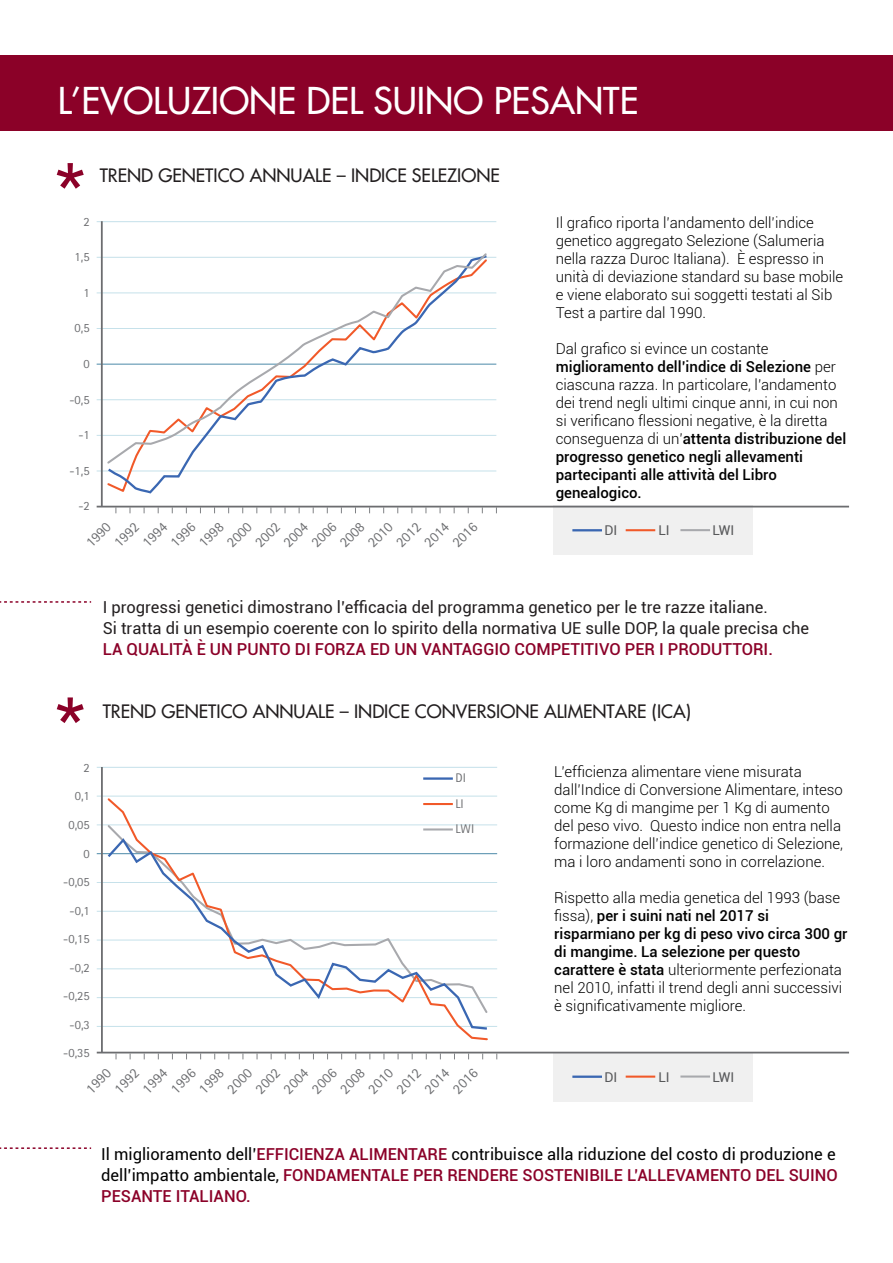
<style>
.page{position:relative;width:893px;height:1263px;background:#fff}
.page>*{position:absolute;margin:0;border:0;box-sizing:border-box;transform-origin:0 0}
.t1{font:72px "Futura";color:#8b0128}
.t2{font:36px "Futura";color:#fff}
.t3{font:18px "Futura";color:#231f20}
.t4{font:16.5px/21px "Roboto";color:#231f20}
.t5{font:500 16.5px/21px "Roboto";color:#8b0128}
.t6{font:300 15px/18px "Roboto";color:#000}
.t7{font:14.4px "Rotis Sans Serif";color:#6c6d70}
.t8{font:13.5px "Roboto";color:#57585a}
.t9{font:12.6px/25.2px "Rotis Sans Serif";color:#6c6d70}
.s1{font-weight:500}
.s2{font-weight:500;color:#8b0128}
.s3{font-weight:400;color:#000}
</style>
<div class="page">
<div style="left:0;top:55px;width:893px;height:76px;background:#8b0128"></div>
<hr style="left:97px;top:470px;width:399px;height:1px;background:#8ac2d4">
<hr style="left:97px;top:435px;width:399px;height:1px;background:#8ac2d4">
<hr style="left:97px;top:399px;width:399px;height:1px;background:#8ac2d4">
<hr style="left:97px;top:364px;width:399px;height:1px;background:#4c89a8">
<hr style="left:97px;top:328px;width:399px;height:1px;background:#8ac2d4">
<hr style="left:97px;top:292px;width:399px;height:1px;background:#8ac2d4">
<hr style="left:97px;top:257px;width:399px;height:1px;background:#8ac2d4">
<hr style="left:97px;top:221px;width:399px;height:1px;background:#8ac2d4">
<hr style="left:101px;top:221px;width:2px;height:286px;background:#6c6d70">
<hr style="left:97px;top:506px;width:752px;height:1px;background:#6c6d70">
<svg style="left:106px;top:465px;width:383px;height:29px"></svg>
<svg style="left:105px;top:253px;width:384px;height:212px"></svg>
<div style="left:553px;top:505px;width:200px;height:50px;background:#f0f0f0"></div>
<hr style="left:572px;top:529px;width:30px;height:2px;background:#3a67b2">
<hr style="left:626px;top:529px;width:29px;height:2px;background:#f15929">
<hr style="left:680px;top:529px;width:30px;height:2px;background:#a8a9ad">
<div style="left:553px;top:1052px;width:200px;height:49px;background:#f0f0f0"></div>
<hr style="left:572px;top:1075px;width:30px;height:3px;background:#3a67b2">
<hr style="left:626px;top:1075px;width:29px;height:3px;background:#f15929">
<hr style="left:680px;top:1075px;width:30px;height:2px;background:#a8a9ad">
<hr style="left:97px;top:1026px;width:400px;height:1px;background:#8ac2d4">
<hr style="left:97px;top:997px;width:400px;height:1px;background:#8ac2d4">
<hr style="left:97px;top:968px;width:400px;height:1px;background:#8ac2d4">
<hr style="left:97px;top:939px;width:400px;height:1px;background:#8ac2d4">
<hr style="left:97px;top:911px;width:400px;height:1px;background:#8ac2d4">
<hr style="left:97px;top:882px;width:400px;height:1px;background:#8ac2d4">
<hr style="left:97px;top:853px;width:400px;height:1px;background:#4c89a8">
<hr style="left:97px;top:824px;width:400px;height:1px;background:#8ac2d4">
<hr style="left:97px;top:796px;width:400px;height:1px;background:#8ac2d4">
<hr style="left:97px;top:767px;width:400px;height:1px;background:#8ac2d4">
<hr style="left:101px;top:767px;width:2px;height:285px;background:#6c6d70">
<hr style="left:97px;top:1052px;width:752px;height:1px;background:#6c6d70">
<svg style="left:106px;top:796px;width:383px;height:245px"></svg>
<svg style="left:105px;top:836px;width:384px;height:195px"></svg>
<hr style="left:423px;top:777px;width:30px;height:3px;background:#3a67b2">
<hr style="left:423px;top:803px;width:30px;height:2px;background:#f15929">
<hr style="left:423px;top:828px;width:30px;height:2px;background:#a8a9ad">
<svg style="left:0;top:601px;width:91px;height:2px"></svg>
<svg style="left:0;top:1147px;width:91px;height:2px"></svg>
<p class="t2" style="left:58px;top:77px;width:582px">L’EVOLUZIONE DEL SUINO PESANTE</p>
<p class="t1" style="left:49px;top:141px;width:44px">*</p>
<p class="t3" style="left:100px;top:163px;width:402px">TREND GENETICO ANNUALE – INDICE SELEZIONE</p>
<p class="t6" style="left:556px;top:214px;width:289px">Il grafico riporta l’andamento dell’indice genetico aggregato Selezione (Salumeria nella razza Duroc Italiana). È espresso in unità di deviazione standard su base mobile e viene elaborato sui soggetti testati al Sib Test a partire dal 1990.</p>
<p class="t6" style="left:556px;top:340px;width:292px">Dal grafico si evince un costante <span class="s1">miglioramento dell’indice di Selezione</span> per ciascuna razza. In particolare, l’andamento dei trend negli ultimi cinque anni, in cui non si verificano flessioni negative, è la diretta conseguenza di un’<span class="s1">attenta distribuzione del progresso genetico negli allevamenti partecipanti alle attività del Libro genealogico.</span></p>
<p class="t9" style="left:83px;top:209px;width:8px">2</p>
<p class="t9" style="left:75px;top:244px;width:17px">1,5</p>
<p class="t9" style="left:83px;top:280px;width:8px">1</p>
<p class="t9" style="left:75px;top:315px;width:17px">0,5</p>
<p class="t9" style="left:83px;top:351px;width:8px">0</p>
<p class="t9" style="left:70px;top:387px;width:22px">-0,5</p>
<p class="t9" style="left:78px;top:422px;width:13px">-1</p>
<p class="t9" style="left:70px;top:458px;width:22px">-1,5</p>
<p class="t9" style="left:78px;top:493px;width:13px">-2</p>
<p class="t7" style="left:82px;top:539px;width:30px;rotate:-45deg">1990</p>
<p class="t7" style="left:110px;top:539px;width:30px;rotate:-45deg">1992</p>
<p class="t7" style="left:139px;top:539px;width:30px;rotate:-45deg">1994</p>
<p class="t7" style="left:167px;top:539px;width:30px;rotate:-45deg">1996</p>
<p class="t7" style="left:195px;top:539px;width:30px;rotate:-45deg">1998</p>
<p class="t7" style="left:223px;top:539px;width:30px;rotate:-45deg">2000</p>
<p class="t7" style="left:251px;top:539px;width:30px;rotate:-45deg">2002</p>
<p class="t7" style="left:280px;top:539px;width:30px;rotate:-45deg">2004</p>
<p class="t7" style="left:308px;top:539px;width:30px;rotate:-45deg">2006</p>
<p class="t7" style="left:336px;top:539px;width:30px;rotate:-45deg">2008</p>
<p class="t7" style="left:364px;top:539px;width:30px;rotate:-45deg">2010</p>
<p class="t7" style="left:392px;top:539px;width:30px;rotate:-45deg">2012</p>
<p class="t7" style="left:420px;top:539px;width:30px;rotate:-45deg">2014</p>
<p class="t7" style="left:449px;top:539px;width:30px;rotate:-45deg">2016</p>
<p class="t8" style="left:604px;top:521px;width:14px">DI</p>
<p class="t8" style="left:658px;top:521px;width:13px">LI</p>
<p class="t8" style="left:712px;top:521px;width:23px">LWI</p>
<p class="t1" style="left:49px;top:676px;width:44px">*</p>
<p class="t4" style="left:103px;top:596px;width:708px">I progressi genetici dimostrano l’efficacia del programma genetico per le tre razze italiane.<br>Si tratta di un esempio coerente con lo spirito della normativa UE sulle DOP, la quale precisa che<br><span class="s2">LA QUALITÀ È UN PUNTO DI FORZA ED UN VANTAGGIO COMPETITIVO PER I PRODUTTORI.</span></p>
<p class="t3" style="left:103px;top:699px;width:590px">TREND GENETICO ANNUALE – INDICE CONVERSIONE ALIMENTARE (ICA)</p>
<p class="t9" style="left:84px;top:755px;width:8px">2</p>
<p class="t9" style="left:75px;top:783px;width:17px">0,1</p>
<p class="t9" style="left:68px;top:812px;width:23px">0,05</p>
<p class="t9" style="left:84px;top:840px;width:8px">0</p>
<p class="t9" style="left:63px;top:869px;width:28px">-0,05</p>
<p class="t9" style="left:70px;top:898px;width:22px">-0,1</p>
<p class="t9" style="left:63px;top:926px;width:28px">-0,15</p>
<p class="t9" style="left:70px;top:955px;width:22px">-0,2</p>
<p class="t9" style="left:63px;top:983px;width:28px">-0,25</p>
<p class="t9" style="left:70px;top:1012px;width:22px">-0,3</p>
<p class="t9" style="left:63px;top:1040px;width:28px">-0,35</p>
<p class="t7" style="left:82px;top:1085px;width:30px;rotate:-45deg">1990</p>
<p class="t7" style="left:111px;top:1085px;width:30px;rotate:-45deg">1992</p>
<p class="t7" style="left:139px;top:1085px;width:30px;rotate:-45deg">1994</p>
<p class="t7" style="left:167px;top:1085px;width:30px;rotate:-45deg">1996</p>
<p class="t7" style="left:195px;top:1085px;width:30px;rotate:-45deg">1998</p>
<p class="t7" style="left:223px;top:1085px;width:30px;rotate:-45deg">2000</p>
<p class="t7" style="left:252px;top:1085px;width:30px;rotate:-45deg">2002</p>
<p class="t7" style="left:280px;top:1085px;width:30px;rotate:-45deg">2004</p>
<p class="t7" style="left:308px;top:1085px;width:30px;rotate:-45deg">2006</p>
<p class="t7" style="left:336px;top:1085px;width:30px;rotate:-45deg">2008</p>
<p class="t7" style="left:364px;top:1085px;width:30px;rotate:-45deg">2010</p>
<p class="t7" style="left:393px;top:1085px;width:30px;rotate:-45deg">2012</p>
<p class="t7" style="left:421px;top:1085px;width:30px;rotate:-45deg">2014</p>
<p class="t7" style="left:449px;top:1085px;width:30px;rotate:-45deg">2016</p>
<p class="t9" style="left:455px;top:765px;width:20px">DI<br>LI<br>LWI</p>
<p class="t6" style="left:554px;top:763px;width:290px">L’efficienza alimentare viene misurata dall’Indice di Conversione Alimentare, inteso come Kg di mangime per 1 Kg di aumento del peso vivo. Questo indice non entra nella formazione dell’indice genetico di Selezione, ma i loro andamenti sono in correlazione.</p>
<p class="t6" style="left:554px;top:889px;width:295px">Rispetto alla media genetica del 1993 (base fissa), <span class="s1">per i suini nati nel 2017 si risparmiano per kg di peso vivo circa 300 gr di mangime. La selezione per questo carattere è stata</span> ulteriormente perfezionata nel 2010, infatti il trend degli anni successivi è significativamente migliore.</p>
<p class="t8" style="left:604px;top:1067px;width:14px">DI</p>
<p class="t8" style="left:658px;top:1067px;width:13px">LI</p>
<p class="t8" style="left:712px;top:1067px;width:23px">LWI</p>
<p class="t5" style="left:101px;top:1143px;width:738px"><span class="s3">Il miglioramento dell’</span>EFFICIENZA ALIMENTARE <span class="s3">contribuisce alla riduzione del costo di produzione e dell’impatto ambientale,</span> FONDAMENTALE PER RENDERE SOSTENIBILE L’ALLEVAMENTO DEL SUINO<br>PESANTE ITALIANO.</p>
</div>
